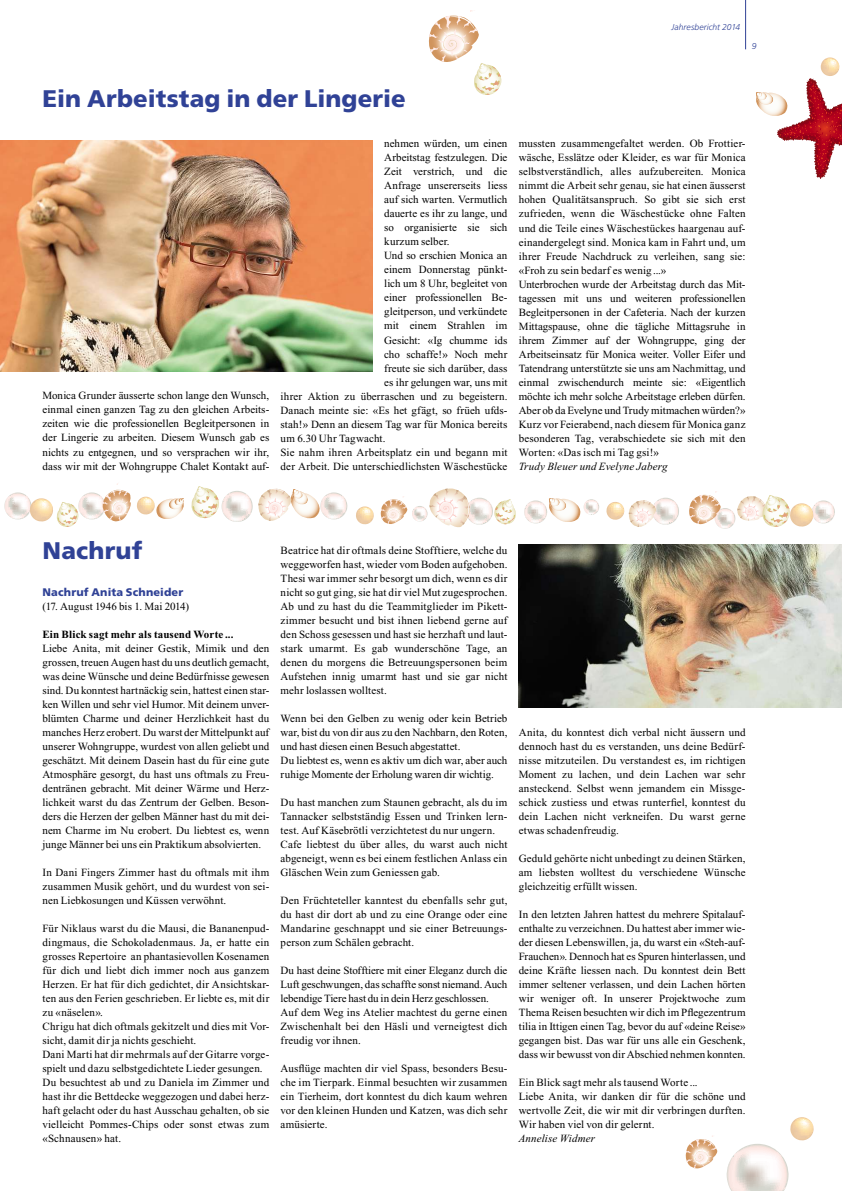
<style>
.page{position:relative;width:842px;height:1191px;background:#fff}
.page>*{position:absolute;margin:0;border:0;box-sizing:border-box;transform-origin:0 0}
.t1{font:900 24px "Frutiger";letter-spacing:.005em;color:#304296}
.t2{font:11px/14px "Times New Roman";letter-spacing:.01em;color:#000;text-align:justify}
.t3{font:italic 11px "Times New Roman";letter-spacing:.01em;color:#000}
.t4{font:700 11px "Times New Roman";letter-spacing:.01em;color:#000}
.t5{font:900 11px "Frutiger";letter-spacing:.015em;color:#304296}
.t6{font:11px "Times New Roman";letter-spacing:-.01em;color:#000}
.t7{font:italic 300 8.5px "Frutiger";letter-spacing:.01em;color:#304296}
</style>
<div class="page">
<hr style="left:745px;top:0;width:1px;height:49px;background:#304296">
<img style="left:519px;top:544px;width:323px;height:163px">
<img style="left:0;top:141px;width:373px;height:230px">
<svg style="left:524px;top:498px;width:75px;height:25px"></svg>
<svg style="left:191px;top:486px;width:156px;height:36px"></svg>
<svg style="left:381px;top:488px;width:135px;height:39px"></svg>
<svg style="left:4px;top:483px;width:127px;height:44px"></svg>
<svg style="left:137px;top:496px;width:47px;height:23px"></svg>
<svg style="left:356px;top:506px;width:18px;height:18px"></svg>
<svg style="left:606px;top:498px;width:73px;height:29px"></svg>
<svg style="left:689px;top:491px;width:146px;height:38px"></svg>
<svg style="left:686px;top:1135px;width:31px;height:33px"></svg>
<svg style="left:727px;top:1117px;width:87px;height:74px"></svg>
<svg style="left:756px;top:57px;width:86px;height:122px"></svg>
<svg style="left:429px;top:10px;width:72px;height:85px"></svg>
<p class="t7" style="left:671px;top:23px;width:70px">Jahresbericht 2014</p>
<p class="t7" style="left:752px;top:42px;width:6px">9</p>
<h1 class="t1" style="left:43px;top:84px;width:365px">Ein Arbeitstag in der Lingerie</h1>
<p class="t2" style="left:43px;top:390px;width:228px">Monica Grunder äusserte schon lange den Wunsch, einmal einen ganzen Tag zu den gleichen Arbeits&shy;zeiten wie die professionellen Begleitpersonen in der Lingerie zu arbeiten. Diesem Wunsch gab es nichts zu entgegnen, und so versprachen wir ihr, dass wir mit der Wohngruppe Chalet Kontakt auf-</p>
<p class="t2" style="left:384px;top:138px;width:125px">nehmen würden, um einen</p>
<p class="t2" style="left:384px;top:152px;width:125px">Arbeitstag festzulegen. Die</p>
<p class="t2" style="left:384px;top:166px;width:125px">Zeit verstrich, und die</p>
<p class="t2" style="left:384px;top:180px;width:125px">Anfrage unsererseits liess</p>
<p class="t2" style="left:384px;top:194px;width:125px">auf sich warten. Vermutlich</p>
<p class="t2" style="left:384px;top:208px;width:125px">dauerte es ihr zu lange, und</p>
<p class="t2" style="left:384px;top:222px;width:125px">so organisierte sie sich</p>
<p class="t2" style="left:384px;top:236px;width:67px">kurzum selber.</p>
<p class="t2" style="left:384px;top:250px;width:125px">Und so erschien Monica an</p>
<p class="t2" style="left:384px;top:264px;width:125px">einem Donnerstag pünkt-</p>
<p class="t2" style="left:384px;top:278px;width:125px">lich um 8 Uhr, begleitet von</p>
<p class="t2" style="left:384px;top:292px;width:125px">einer professionellen Be-</p>
<p class="t2" style="left:384px;top:306px;width:125px">gleitperson, und verkündete</p>
<p class="t2" style="left:384px;top:320px;width:125px">mit einem Strahlen im</p>
<p class="t6" style="left:384px;top:336px;width:125px">Gesicht: «Ig chumme ids</p>
<p class="t2" style="left:384px;top:348px;width:125px">cho schaffe!» Noch mehr</p>
<p class="t2" style="left:384px;top:362px;width:125px">freute sie sich darüber, dass</p>
<p class="t2" style="left:384px;top:376px;width:125px">es ihr gelungen war, uns mit</p>
<p class="t2" style="left:281px;top:390px;width:228px">ihrer Aktion zu überraschen und zu begeistern.</p>
<p class="t2" style="left:281px;top:404px;width:228px">Danach meinte sie: «Es het gfägt, so früeh ufds-</p>
<p class="t2" style="left:281px;top:418px;width:228px">stah!» Denn an diesem Tag war für Monica bereits</p>
<p class="t2" style="left:281px;top:432px;width:106px">um 6.30 Uhr Tagwacht.</p>
<p class="t2" style="left:281px;top:446px;width:228px">Sie nahm ihren Arbeitsplatz ein und begann mit</p>
<p class="t2" style="left:281px;top:460px;width:228px">der Arbeit. Die unterschiedlichsten Wäschestücke</p>
<p class="t2" style="left:519px;top:138px;width:228px;text-align:left">mussten zusammengefaltet werden. Ob Frottier&shy;wäsche, Esslätze oder Kleider, es war für Monica selbstverständlich, alles aufzubereiten. Monica nimmt die Arbeit sehr genau, sie hat einen äusserst hohen Qualitätsanspruch. So gibt sie sich erst zufrieden, wenn die Wäschestücke ohne Falten und die Teile eines Wäschestückes haargenau auf&shy;einandergelegt sind. Monica kam in Fahrt und, um ihrer Freude Nachdruck zu verleihen, sang sie: «Froh zu sein bedarf es wenig ...»<br>Unterbrochen wurde der Arbeitstag durch das Mit&shy;tagessen mit uns und weiteren professionellen Begleitpersonen in der Cafeteria. Nach der kurzen Mittagspause, ohne die tägliche Mittagsruhe in ihrem Zimmer auf der Wohngruppe, ging der Arbeitseinsatz für Monica weiter. Voller Eifer und Tatendrang unterstützte sie uns am Nachmittag, und einmal zwischendurch meinte sie: «Eigentlich möchte ich mehr solche Arbeitstage erleben dürfen.<br>Aber ob da Evelyne und Trudy mitmachen würden?» Kurz vor Feierabend, nach diesem für Monica ganz besonderen Tag, verabschiedete sie sich mit den Worten: «Das isch mi Tag gsi!»</p>
<p class="t3" style="left:519px;top:460px;width:150px">Trudy Bleuer und Evelyne Jaberg</p>
<h1 class="t1" style="left:43px;top:536px;width:101px">Nachruf</h1>
<p class="t5" style="left:43px;top:585px;width:142px">Nachruf Anita Schneider</p>
<p class="t2" style="left:43px;top:600px;width:148px">(17. August 1946 bis 1. Mai 2014)</p>
<p class="t4" style="left:43px;top:628px;width:193px">Ein Blick sagt mehr als tausend Worte ...</p>
<p class="t2" style="left:43px;top:642px;width:228px">Liebe Anita, mit deiner Gestik, Mimik und den grossen, treuen Augen hast du uns deutlich gemacht, was deine Wünsche und deine Bedürfnisse gewesen sind. Du konntest hartnäckig sein, hattest einen star&shy;ken Willen und sehr viel Humor. Mit deinem unver&shy;blümten Charme und deiner Herzlichkeit hast du manches Herz erobert. Du warst der Mittelpunkt auf unserer Wohngruppe, wurdest von allen geliebt und geschätzt. Mit deinem Dasein hast du für eine gute Atmosphäre gesorgt, du hast uns oftmals zu Freu&shy;dentränen gebracht. Mit deiner Wärme und Herz&shy;lichkeit warst du das Zentrum der Gelben. Beson&shy;ders die Herzen der gelben Männer hast du mit dei&shy;nem Charme im Nu erobert. Du liebtest es, wenn junge Männer bei uns ein Praktikum absolvierten.</p>
<p class="t2" style="left:43px;top:866px;width:228px">In Dani Fingers Zimmer hast du oftmals mit ihm zusammen Musik gehört, und du wurdest von sei&shy;nen Liebkosungen und Küssen verwöhnt.</p>
<p class="t2" style="left:43px;top:922px;width:228px;text-align:left">Für Niklaus warst du die Mausi, die Bananenpud&shy;dingmaus, die Schokoladenmaus. Ja, er hatte ein grosses Repertoire an phantasievollen Kosenamen für dich und liebt dich immer noch aus ganzem Herzen. Er hat für dich gedichtet, dir Ansichtskar&shy;ten aus den Ferien geschrieben. Er liebte es, mit dir zu «näselen».<br>Chrigu hat dich oftmals gekitzelt und dies mit Vor&shy;sicht, damit dir ja nichts geschieht.<br>Dani Marti hat dir mehrmals auf der Gitarre vorge&shy;spielt und dazu selbstgedichtete Lieder gesungen.<br>Du besuchtest ab und zu Daniela im Zimmer und hast ihr die Bettdecke weggezogen und dabei herz&shy;haft gelacht oder du hast Ausschau gehalten, ob sie vielleicht Pommes-Chips oder sonst etwas zum «Schnausen» hat.</p>
<p class="t2" style="left:281px;top:544px;width:228px">Beatrice hat dir oftmals deine Stofftiere, welche du weggeworfen hast, wieder vom Boden aufgehoben.<br>Thesi war immer sehr besorgt um dich, wenn es dir nicht so gut ging, sie hat dir viel Mut zugesprochen.<br>Ab und zu hast du die Teammitglieder im Pikett&shy;zimmer besucht und bist ihnen liebend gerne auf den Schoss gesessen und hast sie herzhaft und laut&shy;stark umarmt. Es gab wunderschöne Tage, an denen du morgens die Betreuungspersonen beim Aufstehen innig umarmt hast und sie gar nicht mehr loslassen wolltest.</p>
<p class="t2" style="left:281px;top:712px;width:228px;text-align:left">Wenn bei den Gelben zu wenig oder kein Betrieb war, bist du von dir aus zu den Nachbarn, den Roten, und hast diesen einen Besuch abgestattet.<br>Du liebtest es, wenn es aktiv um dich war, aber auch ruhige Momente der Erholung waren dir wichtig.</p>
<p class="t2" style="left:281px;top:796px;width:228px;text-align:left">Du hast manchen zum Staunen gebracht, als du im Tannacker selbstständig Essen und Trinken lern&shy;test. Auf Käsebrötli verzichtetest du nur ungern.<br>Cafe liebtest du über alles, du warst auch nicht abgeneigt, wenn es bei einem festlichen Anlass ein Gläschen Wein zum Geniessen gab.</p>
<p class="t2" style="left:281px;top:894px;width:228px">Den Früchteteller kanntest du ebenfalls sehr gut, du hast dir dort ab und zu eine Orange oder eine Mandarine geschnappt und sie einer Betreuungs&shy;person zum Schälen gebracht.</p>
<p class="t2" style="left:281px;top:964px;width:228px;text-align:left">Du hast deine Stofftiere mit einer Eleganz durch die Luft geschwungen, das schaffte sonst niemand. Auch lebendige Tiere hast du in dein Herz geschlossen.<br>Auf dem Weg ins Atelier machtest du gerne einen Zwischenhalt bei den Häsli und verneigtest dich freudig vor ihnen.</p>
<p class="t2" style="left:281px;top:1062px;width:228px">Ausflüge machten dir viel Spass, besonders Besu&shy;che im Tierpark. Einmal besuchten wir zusammen ein Tierheim, dort konntest du dich kaum wehren vor den kleinen Hunden und Katzen, was dich sehr amüsierte.</p>
<p class="t2" style="left:519px;top:726px;width:228px">Anita, du konntest dich verbal nicht äussern und dennoch hast du es verstanden, uns deine Bedürf&shy;nisse mitzuteilen. Du verstandest es, im richtigen Moment zu lachen, und dein Lachen war sehr ansteckend. Selbst wenn jemandem ein Missge&shy;schick zustiess und etwas runterfiel, konntest du dein Lachen nicht verkneifen. Du warst gerne etwas schadenfreudig.</p>
<p class="t2" style="left:519px;top:852px;width:228px">Geduld gehörte nicht unbedingt zu deinen Stärken, am liebsten wolltest du verschiedene Wünsche gleichzeitig erfüllt wissen.</p>
<p class="t2" style="left:519px;top:908px;width:228px">In den letzten Jahren hattest du mehrere Spitalauf&shy;enthalte zu verzeichnen. Du hattest aber immer wie&shy;der diesen Lebenswillen, ja, du warst ein «Steh-auf-Frauchen». Dennoch hat es Spuren hinterlassen, und deine Kräfte liessen nach. Du konntest dein Bett immer seltener verlassen, und dein Lachen hörten wir weniger oft. In unserer Projektwoche zum Thema Reisen besuchten wir dich im Pflegezentrum tilia in Ittigen einen Tag, bevor du auf «deine Reise» gegangen bist. Das war für uns alle ein Geschenk, dass wir bewusst von dir Abschied nehmen konnten.</p>
<p class="t2" style="left:519px;top:1076px;width:228px;text-align:left">Ein Blick sagt mehr als tausend Worte ...<br>Liebe Anita, wir danken dir für die schöne und wertvolle Zeit, die wir mit dir verbringen durften.<br>Wir haben viel von dir gelernt.</p>
<p class="t3" style="left:519px;top:1132px;width:78px">Annelise Widmer</p>
</div>
